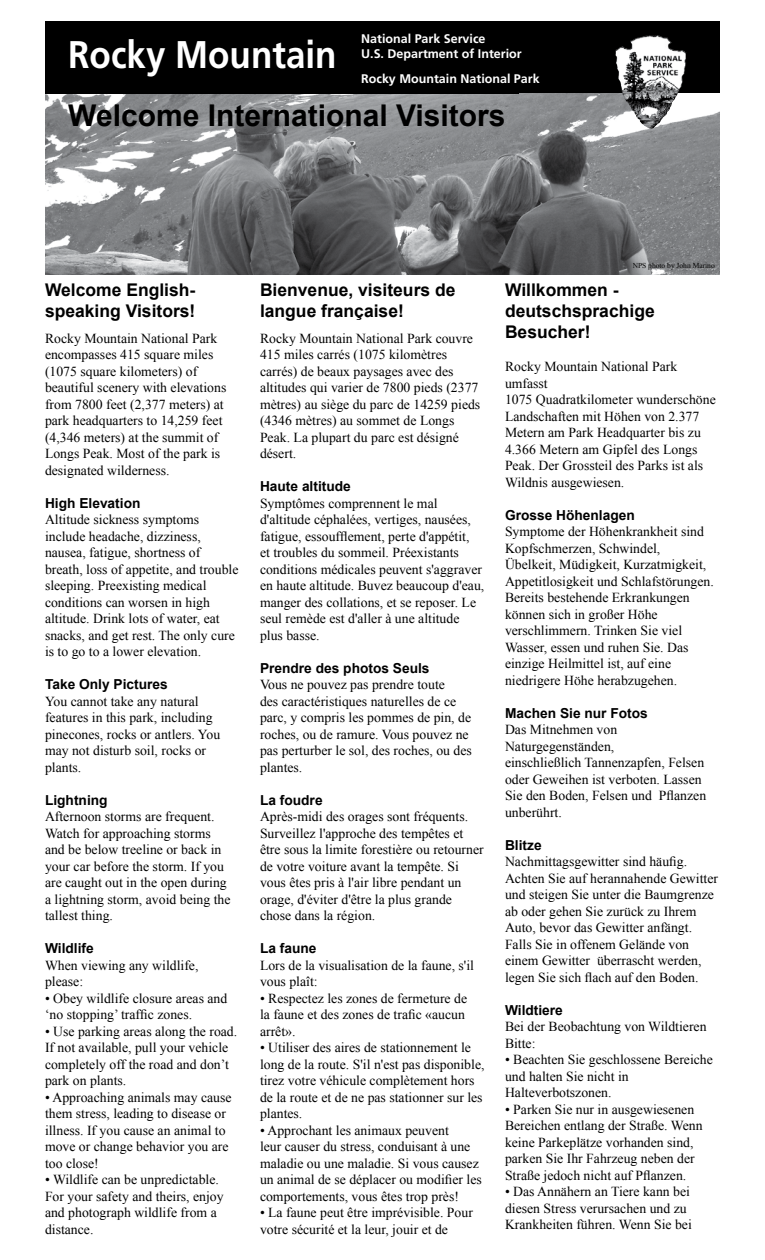
<style>
.page{position:relative;width:765px;height:1260px;background:#fff}
.page>*{position:absolute;margin:0;border:0;box-sizing:border-box;transform-origin:0 0}
.t1{font:700 38.5px "Frutiger LT Std";color:#fff;scale:.91 1}
.t2{font:700 30px "Arial";color:#000}
.t3{font:700 17.5px/21px "Arial";color:#000}
.t4{font:700 17.5px/17.5px "Arial";color:#fff}
.t5{font:13.75px/16.5px "Times New Roman";color:#000}
.t6{font:700 13.75px "Arial";color:#000}
.t7{font:700 12.5px/15px "Frutiger LT Std";color:#fff}
.t8{font:7.5px "Times New Roman";color:#000}
</style>
<div class="page">
<img style="left:45px;top:93px;width:675px;height:181px">
<div style="left:45px;top:21px;width:675px;height:72px;background:#000"></div>
<img style="left:615px;top:35px;width:50px;height:94px">
<h1 class="t1" style="left:68px;top:32px;width:296px">Rocky Mountain</h1>
<p class="t7" style="left:361px;top:32px;width:162px">National Park Service<br>U.S. Department of Interior</p>
<p class="t7" style="left:361px;top:72px;width:180px">Rocky Mountain National Park</p>
<h2 class="t2" style="left:68px;top:96px;width:439px">Welcome International Visitors</h2>
<p class="t4" style="left:450px;top:52px;width:113px">National Park<br>Colorado</p>
<p class="t8" style="left:633px;top:260px;width:84px">NPS photo by John Marino</p>
<p class="t3" style="left:45px;top:280px;width:152px">Welcome English&shy;speaking Visitors!</p>
<p class="t5" style="left:45px;top:330px;width:183px">Rocky Mountain National Park encompasses 415 square miles (1075 square kilometers) of beautiful scenery with elevations from 7800 feet (2,377 meters) at park headquarters to 14,259 feet (4,346 meters) at the summit of<br>Longs Peak. Most of the park is designated wilderness.</p>
<p class="t6" style="left:45px;top:494px;width:97px">High Elevation</p>
<p class="t5" style="left:45px;top:511px;width:195px">Altitude sickness symptoms include headache, dizziness, nausea, fatigue, shortness of breath, loss of appetite, and trouble sleeping. Preexisting medical conditions can worsen in high altitude. Drink lots of water, eat snacks, and get rest. The only cure is to go to a lower elevation.</p>
<p class="t6" style="left:45px;top:675px;width:124px">Take Only Pictures</p>
<p class="t5" style="left:45px;top:693px;width:177px">You cannot take any natural features in this park, including pinecones, rocks or antlers. You may not disturb soil, rocks or plants.</p>
<p class="t6" style="left:45px;top:791px;width:64px">Lightning</p>
<p class="t5" style="left:45px;top:808px;width:187px">Afternoon storms are frequent.<br>Watch for approaching storms and be below treeline or back in your car before the storm. If you are caught out in the open during a lightning storm, avoid being the tallest thing.</p>
<p class="t6" style="left:45px;top:939px;width:50px">Wildlife</p>
<p class="t5" style="left:45px;top:957px;width:155px">When viewing any wildlife, please:</p>
<p class="t5" style="left:45px;top:990px;width:184px">• Obey wildlife closure areas and ‘no stopping’ traffic zones.</p>
<p class="t5" style="left:45px;top:1023px;width:194px">• Use parking areas along the road.<br>If not available, pull your vehicle completely off the road and don’t park on plants.</p>
<p class="t5" style="left:45px;top:1089px;width:188px">• Approaching animals may cause them stress, leading to disease or illness. If you cause an animal to move or change behavior you are too close!</p>
<p class="t5" style="left:45px;top:1171px;width:180px">• Wildlife can be unpredictable.<br>For your safety and theirs, enjoy and photograph wildlife from a distance.</p>
<p class="t3" style="left:260px;top:280px;width:197px">Bienvenue, visiteurs de langue française!</p>
<p class="t5" style="left:260px;top:330px;width:222px">Rocky Mountain National Park couvre<br>415 miles carrés (1075 kilomètres carrés) de beaux paysages avec des altitudes qui varier de 7800 pieds (2377 mètres) au siège du parc de 14259 pieds (4346 mètres) au sommet de Longs<br>Peak. La plupart du parc est désigné désert.</p>
<p class="t6" style="left:260px;top:477px;width:92px">Haute altitude</p>
<p class="t5" style="left:260px;top:495px;width:226px">Symptômes comprennent le mal d'altitude céphalées, vertiges, nausées, fatigue, essoufflement, perte d'appétit,<br>et troubles du sommeil. Préexistants conditions médicales peuvent s'aggraver en haute altitude. Buvez beaucoup d'eau, manger des collations, et se reposer. Le seul remède est d'aller à une altitude plus basse.</p>
<p class="t6" style="left:260px;top:659px;width:171px">Prendre des photos Seuls</p>
<p class="t5" style="left:260px;top:676px;width:213px">Vous ne pouvez pas prendre toute<br>des caractéristiques naturelles de ce parc, y compris les pommes de pin, de roches, ou de ramure. Vous pouvez ne pas perturber le sol, des roches, ou des plantes.</p>
<p class="t6" style="left:260px;top:791px;width:64px">La foudre</p>
<p class="t5" style="left:260px;top:808px;width:225px">Après-midi des orages sont fréquents.<br>Surveillez l'approche des tempêtes et être sous la limite forestière ou retourner de votre voiture avant la tempête. Si vous êtes pris à l'air libre pendant un orage, d'éviter d'être la plus grande chose dans la région.</p>
<p class="t6" style="left:260px;top:939px;width:58px">La faune</p>
<p class="t5" style="left:260px;top:957px;width:216px">Lors de la visualisation de la faune, s'il vous plaît:</p>
<p class="t5" style="left:260px;top:990px;width:209px">• Respectez les zones de fermeture de la faune et des zones de trafic «aucun arrêt».</p>
<p class="t5" style="left:260px;top:1039px;width:226px">• Utiliser des aires de stationnement le long de la route. S'il n'est pas disponible, tirez votre véhicule complètement hors de la route et de ne pas stationner sur les plantes.</p>
<p class="t5" style="left:260px;top:1122px;width:223px">• Approchant les animaux peuvent<br>leur causer du stress, conduisant à une maladie ou une maladie. Si vous causez un animal de se déplacer ou modifier les comportements, vous êtes trop près!</p>
<p class="t5" style="left:260px;top:1204px;width:214px">• La faune peut être imprévisible. Pour votre sécurité et la leur, jouir et de</p>
<p class="t3" style="left:505px;top:280px;width:151px">Willkommen - deutschsprachige<br>Besucher!</p>
<p class="t5" style="left:505px;top:358px;width:212px">Rocky Mountain National Park umfasst<br>1075 Quadratkilometer wunderschöne<br>Landschaften mit Höhen von 2.377<br>Metern am Park Headquarter bis zu<br>4.366 Metern am Gipfel des Longs<br>Peak. Der Grossteil des Parks ist als<br>Wildnis ausgewiesen.</p>
<p class="t6" style="left:505px;top:506px;width:131px">Grosse Höhenlagen</p>
<p class="t5" style="left:505px;top:523px;width:210px">Symptome der Höhenkrankheit sind Kopfschmerzen, Schwindel, Übelkeit, Müdigkeit, Kurzatmigkeit, Appetitlosigkeit und Schlafstörungen.<br>Bereits bestehende Erkrankungen können sich in großer Höhe verschlimmern. Trinken Sie viel Wasser, essen und ruhen Sie. Das einzige Heilmittel ist, auf eine niedrigere Höhe herabzugehen.</p>
<p class="t6" style="left:505px;top:704px;width:144px">Machen Sie nur Fotos</p>
<p class="t5" style="left:505px;top:721px;width:203px">Das Mitnehmen von<br>Naturgegenständen,<br>einschließlich Tannenzapfen, Felsen oder Geweihen ist verboten. Lassen<br>Sie den Boden, Felsen und Pflanzen unberührt.</p>
<p class="t6" style="left:505px;top:836px;width:38px">Blitze</p>
<p class="t5" style="left:505px;top:853px;width:215px">Nachmittagsgewitter sind häufig.<br>Achten Sie auf herannahende Gewitter und steigen Sie unter die Baumgrenze ab oder gehen Sie zurück zu Ihrem Auto, bevor das Gewitter anfängt.<br>Falls Sie in offenem Gelände von einem Gewitter überrascht werden, legen Sie sich flach auf den Boden.</p>
<p class="t6" style="left:505px;top:1001px;width:59px">Wildtiere</p>
<p class="t5" style="left:505px;top:1018px;width:203px">Bei der Beobachtung von Wildtieren<br>Bitte:</p>
<p class="t5" style="left:505px;top:1051px;width:209px">• Beachten Sie geschlossene Bereiche und halten Sie nicht in<br>Halteverbotszonen.</p>
<p class="t5" style="left:505px;top:1101px;width:199px">• Parken Sie nur in ausgewiesenen Bereichen entlang der Straße. Wenn keine Parkeplätze vorhanden sind, parken Sie Ihr Fahrzeug neben der Straße jedoch nicht auf Pflanzen.</p>
<p class="t5" style="left:505px;top:1183px;width:188px">• Das Annähern an Tiere kann bei diesen Stress verursachen und zu<br>Krankheiten führen. Wenn Sie bei</p>
</div>
